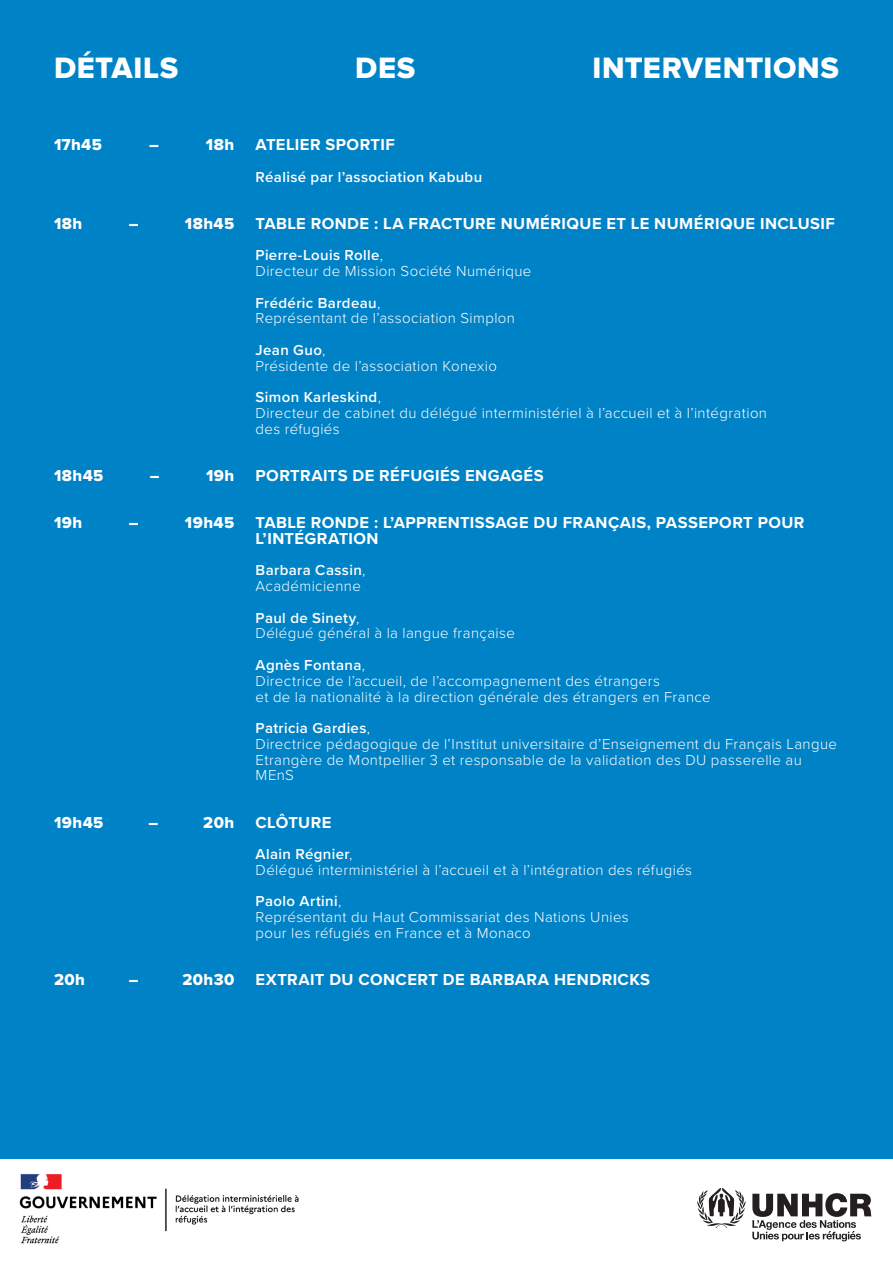
<style>
.page{position:relative;width:893px;height:1263px;background:#fff}
.page>*{position:absolute;margin:0;border:0;box-sizing:border-box;transform-origin:0 0}
.t1{font:30.6px "Proxima Nova Extrabld";letter-spacing:.02em;color:#fff}
.t2{font:700 16.5px/15.8px "Proxima Nova";letter-spacing:.025em;color:#fff}
.t3{font:16.5px "Proxima Nova Extrabld";letter-spacing:.025em;color:#fff}
.t4{font:300 15px/15.8px "Proxima Nova";letter-spacing:.025em;color:#fff}
.t5{font:600 15px "Proxima Nova";letter-spacing:.025em;color:#fff}
.s1{font-weight:600}
</style>
<div class="page">
<svg style="left:697px;top:1188px;width:49px;height:40px"></svg>
<svg style="left:752px;top:1193px;width:119px;height:48px"></svg>
<img style="left:19px;top:1174px;width:280px;height:70px">
<div style="left:0;top:0;width:893px;height:1159px;background:#0082c7"></div>
<h1 class="t1" style="left:54px;top:54px;width:126px">DÉTAILS</h1>
<h1 class="t1" style="left:355px;top:54px;width:62px">DES</h1>
<h1 class="t1" style="left:592px;top:54px;width:248px">INTERVENTIONS</h1>
<p class="t3" style="left:54px;top:137px;width:49px">17h45</p>
<p class="t3" style="left:149px;top:137px;width:11px">–</p>
<p class="t3" style="left:206px;top:137px;width:30px">18h</p>
<p class="t3" style="left:54px;top:216px;width:30px">18h</p>
<p class="t3" style="left:129px;top:216px;width:11px">–</p>
<p class="t3" style="left:185px;top:216px;width:51px">18h45</p>
<p class="t3" style="left:54px;top:468px;width:51px">18h45</p>
<p class="t3" style="left:150px;top:468px;width:11px">–</p>
<p class="t3" style="left:206px;top:468px;width:30px">19h</p>
<p class="t3" style="left:54px;top:515px;width:30px">19h</p>
<p class="t3" style="left:129px;top:515px;width:11px">–</p>
<p class="t3" style="left:185px;top:515px;width:51px">19h45</p>
<p class="t3" style="left:54px;top:814px;width:51px">19h45</p>
<p class="t3" style="left:148px;top:814px;width:11px">–</p>
<p class="t3" style="left:203px;top:814px;width:32px">20h</p>
<p class="t3" style="left:54px;top:972px;width:32px">20h</p>
<p class="t3" style="left:129px;top:972px;width:11px">–</p>
<p class="t3" style="left:182px;top:972px;width:53px">20h30</p>
<p class="t2" style="left:256px;top:136px;width:141px">ATELIER SPORTIF</p>
<p class="t5" style="left:256px;top:165px;width:228px">Réalisé par l’association Kabubu</p>
<p class="t2" style="left:256px;top:215px;width:581px">TABLE RONDE : LA FRACTURE NUMÉRIQUE ET LE NUMÉRIQUE INCLUSIF</p>
<p class="t4" style="left:256px;top:247px;width:277px"><span class="s1">Pierre-Louis Rolle</span>,<br>Directeur de Mission Société Numérique</p>
<p class="t4" style="left:256px;top:294px;width:261px"><span class="s1">Frédéric Bardeau</span>,<br>Représentant de l’association Simplon</p>
<p class="t4" style="left:256px;top:341px;width:243px"><span class="s1">Jean Guo</span>,<br>Présidente de l’association Konexio</p>
<p class="t4" style="left:256px;top:388px;width:513px"><span class="s1">Simon Karleskind</span>,<br>Directeur de cabinet du délégué interministériel à l’accueil et à l’intégration des réfugiés</p>
<p class="t2" style="left:256px;top:467px;width:290px">PORTRAITS DE RÉFUGIÉS ENGAGÉS</p>
<p class="t2" style="left:256px;top:514px;width:550px">TABLE RONDE : L’APPRENTISSAGE DU FRANÇAIS, PASSEPORT POUR<br>L’INTÉGRATION</p>
<p class="t4" style="left:256px;top:562px;width:111px"><span class="s1">Barbara Cassin</span>,<br>Académicienne</p>
<p class="t4" style="left:256px;top:609px;width:261px"><span class="s1">Paul de Sinety</span>,<br>Délégué général à la langue française</p>
<p class="t4" style="left:256px;top:656px;width:457px"><span class="s1">Agnès Fontana</span>,<br>Directrice de l’accueil, de l’accompagnement des étrangers<br>et de la nationalité à la direction générale des étrangers en France</p>
<p class="t4" style="left:256px;top:719px;width:583px"><span class="s1">Patricia Gardies</span>,<br>Directrice pédagogique de l’Institut universitaire d’Enseignement du Français Langue Etrangère de Montpellier 3 et responsable de la validation des DU passerelle au MEnS</p>
<p class="t2" style="left:256px;top:814px;width:77px">CLÔTURE</p>
<p class="t4" style="left:256px;top:845px;width:438px"><span class="s1">Alain Régnier</span>,<br>Délégué interministériel à l’accueil et à l’intégration des réfugiés</p>
<p class="t4" style="left:256px;top:892px;width:375px"><span class="s1">Paolo Artini</span>,<br>Représentant du Haut Commissariat des Nations Unies pour les réfugiés en France et à Monaco</p>
<p class="t2" style="left:256px;top:971px;width:396px">EXTRAIT DU CONCERT DE BARBARA HENDRICKS</p>
</div>
